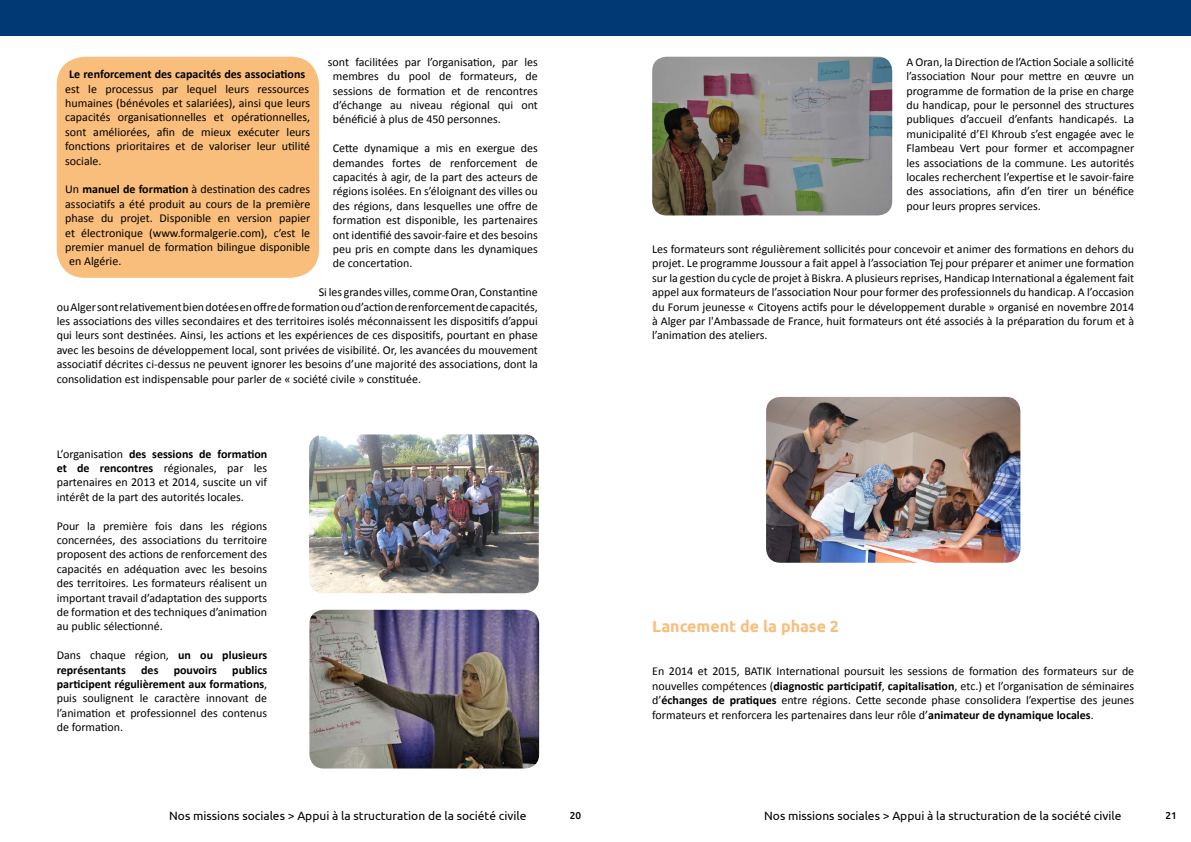
<style>
.page{position:relative;width:1191px;height:842px;background:#fff}
.page>*{position:absolute;margin:0;border:0;box-sizing:border-box;transform-origin:0 0}
.t1{font:700 16px "Ubuntu";color:#f9bd7c}
.t2{font:12px/14.4px "Calibri";color:#000;text-align:justify}
.t3{font:12px "Ubuntu";color:#000}
.t4{font:700 12px/14.4px "Calibri";color:#000}
.t5{font:500 10px "Ubuntu";color:#000}
.s1{font-weight:700}
.s2{font-weight:400}
</style>
<div class="page">
<div style="left:594px;top:0;width:597px;height:36px;background:#003973"></div>
<div style="left:0;top:0;width:595px;height:36px;background:#003973"></div>
<img style="left:309px;top:610px;width:230px;height:158px">
<img style="left:309px;top:434px;width:230px;height:159px">
<div style="left:57px;top:57px;width:262px;height:221px;background:#f9bd7c;border-radius:28px"></div>
<img style="left:652px;top:57px;width:240px;height:158px">
<img style="left:766px;top:397px;width:254px;height:166px">
<p class="t2" style="left:333px;top:54px;width:207px;text-indent:-5px">sont facilitées par l’organisation, par les membres du pool de formateurs, de sessions de formation et de rencontres d’échange au niveau régional qui ont bénéficié à plus de 450 personnes.</p>
<p class="t2" style="left:333px;top:141px;width:207px">Cette dynamique a mis en exergue des demandes fortes de renforcement de capacités à agir, de la part des acteurs de régions isolées. En s’éloignant des villes ou des régions, dans lesquelles une offre de formation est disponible, les partenaires ont identifié des savoir-faire et des besoins peu pris en compte dans les dynamiques de concertation.</p>
<p class="t2" style="left:57px;top:285px;width:483px;text-indent:262px">Si les grandes villes, comme Oran, Constantine ou Alger sont relativement bien dotées en offre de formation ou d’action de renforcement de capacités, les associations des villes secondaires et des territoires isolés méconnaissent les dispositifs d’appui qui leurs sont destinées. Ainsi, les actions et les expériences de ces dispositifs, pourtant en phase avec les besoins de développement local, sont privées de visibilité. Or, les avancées du mouvement associatif décrites ci-dessus ne peuvent ignorer les besoins d’une majorité des associations, dont la consolidation est indispensable pour parler de « société civile » constituée.</p>
<p class="t4" style="left:69px;top:67px;width:237px">Le renforcement des capacités des associations</p>
<p class="t2" style="left:65px;top:81px;width:246px">est le processus par lequel leurs ressources humaines (bénévoles et salariées), ainsi que leurs capacités organisationnelles et opérationnelles, sont améliorées, afin de mieux exécuter leurs fonctions prioritaires et de valoriser leur utilité sociale.</p>
<p class="t2" style="left:65px;top:182px;width:247px">Un <span class="s1">manuel de formation</span> à destination des cadres</p>
<p class="t2" style="left:65px;top:196px;width:246px">associatifs a été produit au cours de la première</p>
<p class="t2" style="left:65px;top:211px;width:246px">phase du projet. Disponible en version papier</p>
<p class="t2" style="left:65px;top:225px;width:246px">et électronique (www.formalgerie.com), c’est le</p>
<p class="t2" style="left:65px;top:239px;width:246px">premier manuel de formation bilingue disponible</p>
<p class="t2" style="left:69px;top:254px;width:54px">en Algérie.</p>
<p class="t2" style="left:57px;top:446px;width:212px">L’organisation <span class="s1">des sessions de formation et de rencontres</span> régionales, par les partenaires en 2013 et 2014, suscite un vif intérêt de la part des autorités locales.</p>
<p class="t2" style="left:57px;top:518px;width:212px">Pour la première fois dans les régions concernées, des associations du territoire proposent des actions de renforcement des capacités en adéquation avec les besoins des territoires. Les formateurs réalisent un important travail d’adaptation des supports de formation et des techniques d’animation au public sélectionné.</p>
<p class="t4" style="left:57px;top:648px;width:212px"><span class="s2">Dans chaque région,</span> un ou plusieurs représentants</p>
<p class="t2" style="left:57px;top:662px;width:212px;text-indent:175px"><span class="s1">publics participent régulièrement aux formations</span>, puis soulignent le caractère innovant de l’animation et professionnel des contenus de formation.</p>
<p class="t4" style="left:141px;top:662px;width:19px">des</p>
<p class="t4" style="left:174px;top:662px;width:45px">pouvoirs</p>
<p class="t3" style="left:169px;top:808px;width:359px">Nos missions sociales &gt; Appui à la structuration de la société civile</p>
<p class="t2" style="left:906px;top:54px;width:229px">A Oran, la Direction de l’Action Sociale a sollicité l’association Nour pour mettre en œuvre un programme de formation de la prise en charge du handicap, pour le personnel des structures publiques d’accueil d’enfants handicapés. La municipalité d’El Khroub s’est engagée avec le Flambeau Vert pour former et accompagner les associations de la commune. Les autorités locales recherchent l’expertise et le savoir-faire des associations, afin d’en tirer un bénéfice pour leurs propres services.</p>
<p class="t2" style="left:652px;top:241px;width:483px">Les formateurs sont régulièrement sollicités pour concevoir et animer des formations en dehors du projet. Le programme Joussour a fait appel à l’association Tej pour préparer et animer une formation sur la gestion du cycle de projet à Biskra. A plusieurs reprises, Handicap International a également fait appel aux formateurs de l’association Nour pour former des professionnels du handicap. A l’occasion du Forum jeunesse « Citoyens actifs pour le développement durable » organisé en novembre 2014 à Alger par l'Ambassade de France, huit formateurs ont été associés à la préparation du forum et à l’animation des ateliers.</p>
<h1 class="t1" style="left:652px;top:617px;width:188px">Lancement de la phase 2</h1>
<p class="t2" style="left:652px;top:664px;width:483px">En 2014 et 2015, BATIK International poursuit les sessions de formation des formateurs sur de nouvelles compétences (<span class="s1">diagnostic participatif</span>, <span class="s1">capitalisation</span>, etc.) et l’organisation de séminaires d’<span class="s1">échanges de pratiques</span> entre régions. Cette seconde phase consolidera l’expertise des jeunes formateurs et renforcera les partenaires dans leur rôle d’<span class="s1">animateur de dynamique locales</span>.</p>
<p class="t3" style="left:764px;top:808px;width:359px">Nos missions sociales &gt; Appui à la structuration de la société civile</p>
<p class="t5" style="left:570px;top:809px;width:13px">20</p>
<p class="t5" style="left:1165px;top:809px;width:13px">21</p>
</div>
